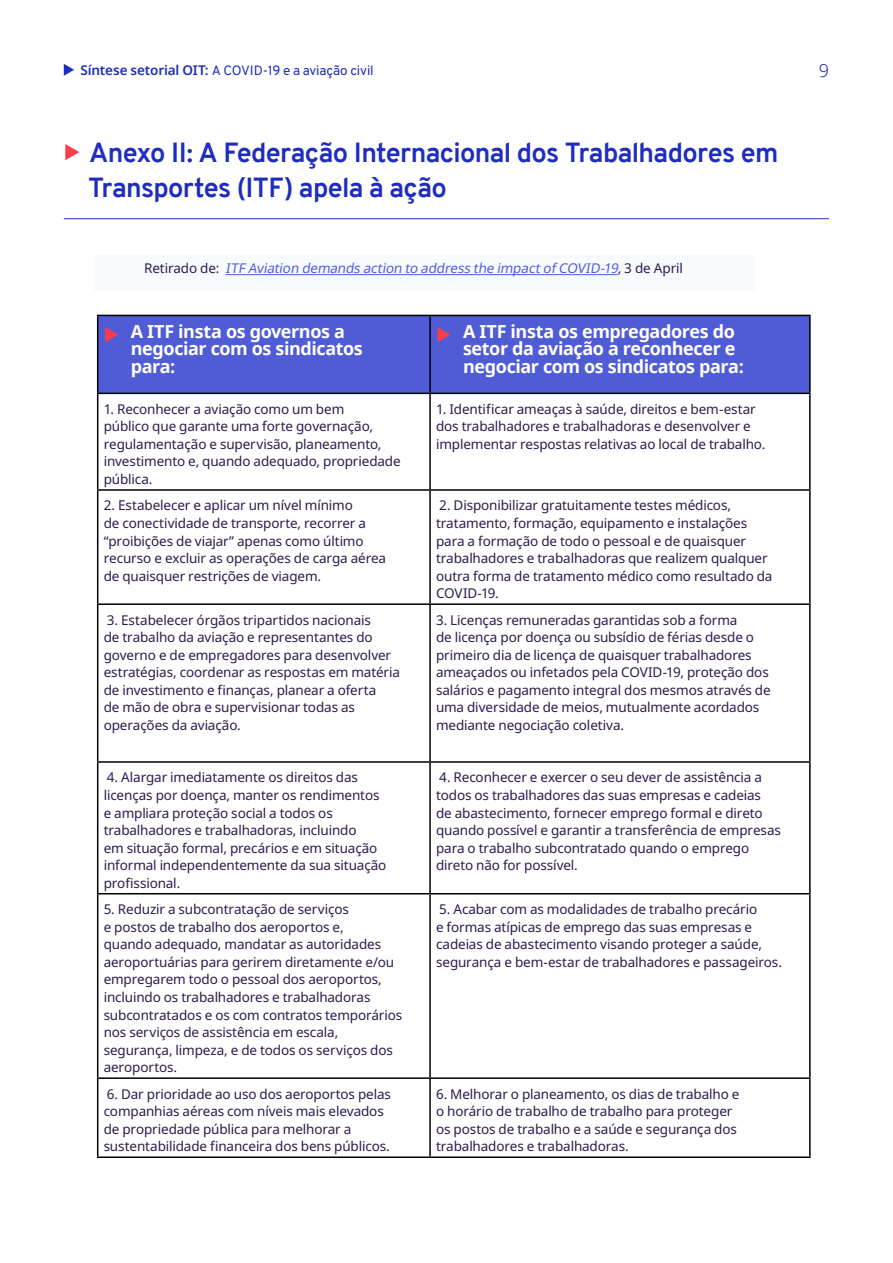
<style>
.page{position:relative;width:893px;height:1263px;background:#fff}
.page>*{position:absolute;margin:0;border:0;box-sizing:border-box;transform-origin:0 0}
.t1{font:700 27px/35.1px "Overpass";letter-spacing:-.025em;color:#1e2dbe}
.t2{font:700 18px/17.5px "Noto Sans";letter-spacing:-.025em;color:#fff}
.t3{font:300 18px "Noto Sans";color:#1e2dbe}
.Briefing_A4_-_Body{font:13.5px/17.5px "Noto Sans";letter-spacing:-.01em;color:#2c1b4d}
.Briefing_A4_-_Body-2{font:italic 13.5px "Noto Sans";color:#4f5cd6}
.Briefing_A4_-_Subhea{font:13.5px "Overpass";letter-spacing:-.01em;color:#1e2dbe}
.s1{font-family:"Noto Sans";font-weight:600}
.s2{font-style:normal;color:#2c1b4d}
</style>
<div class="page">
<hr style="left:64px;top:218px;width:765px;height:1px;background:#1e2dbe">
<svg style="left:64px;top:64px;width:10px;height:12px"></svg>
<div style="left:94px;top:255px;width:660px;height:35px;background:#f8fbfe"></div>
<hr style="left:226px;top:274px;width:392px;height:1px;background:#4f5cd6">
<div style="left:98px;top:316px;width:711px;height:77px;background:#4f5cd6"></div>
<hr style="left:97px;top:315px;width:333px;height:1px;background:#000">
<hr style="left:97px;top:316px;width:1px;height:77px;background:#000">
<hr style="left:430px;top:315px;width:381px;height:1px;background:#000">
<hr style="left:429px;top:316px;width:2px;height:77px;background:#000">
<hr style="left:809px;top:316px;width:2px;height:77px;background:#000">
<hr style="left:97px;top:393px;width:333px;height:1px;background:#000">
<hr style="left:97px;top:394px;width:1px;height:95px;background:#000">
<hr style="left:430px;top:393px;width:381px;height:1px;background:#000">
<hr style="left:429px;top:394px;width:2px;height:95px;background:#000">
<hr style="left:809px;top:394px;width:2px;height:95px;background:#000">
<hr style="left:97px;top:489px;width:333px;height:2px;background:#000">
<hr style="left:97px;top:491px;width:1px;height:112px;background:#000">
<hr style="left:430px;top:489px;width:381px;height:2px;background:#000">
<hr style="left:429px;top:491px;width:2px;height:112px;background:#000">
<hr style="left:809px;top:491px;width:2px;height:112px;background:#000">
<hr style="left:97px;top:603px;width:333px;height:2px;background:#000">
<hr style="left:97px;top:605px;width:1px;height:156px;background:#000">
<hr style="left:430px;top:603px;width:381px;height:2px;background:#000">
<hr style="left:429px;top:605px;width:2px;height:156px;background:#000">
<hr style="left:809px;top:605px;width:2px;height:156px;background:#000">
<hr style="left:97px;top:761px;width:333px;height:2px;background:#000">
<hr style="left:97px;top:763px;width:1px;height:130px;background:#000">
<hr style="left:430px;top:761px;width:381px;height:2px;background:#000">
<hr style="left:429px;top:763px;width:2px;height:130px;background:#000">
<hr style="left:809px;top:763px;width:2px;height:130px;background:#000">
<hr style="left:97px;top:893px;width:333px;height:1px;background:#000">
<hr style="left:97px;top:894px;width:1px;height:183px;background:#000">
<hr style="left:430px;top:893px;width:381px;height:1px;background:#000">
<hr style="left:429px;top:894px;width:2px;height:183px;background:#000">
<hr style="left:809px;top:894px;width:2px;height:183px;background:#000">
<hr style="left:97px;top:1077px;width:333px;height:2px;background:#000">
<hr style="left:97px;top:1079px;width:1px;height:77px;background:#000">
<hr style="left:430px;top:1077px;width:381px;height:2px;background:#000">
<hr style="left:429px;top:1079px;width:2px;height:77px;background:#000">
<hr style="left:809px;top:1079px;width:2px;height:77px;background:#000">
<hr style="left:97px;top:1156px;width:333px;height:2px;background:#000">
<hr style="left:430px;top:1156px;width:381px;height:2px;background:#000">
<svg style="left:105px;top:326px;width:13px;height:16px"></svg>
<svg style="left:438px;top:326px;width:13px;height:16px"></svg>
<p class="Briefing_A4_-_Subhea" style="left:80px;top:60px;width:295px"><span class="s1">Síntese setorial OIT:</span> A COVID-19 e a aviação civil</p>
<p class="t1" style="left:88px;top:135px;width:692px">Anexo II: A Federação Internacional dos Trabalhadores em<br>Transportes (ITF) apela à ação</p>
<p class="Briefing_A4_-_Body-2" style="left:144px;top:259px;width:540px"><span class="s2">R e t i r a d o d e :</span> ITF Aviation demandsaction to addressthe impactof COVID-19<span class="s2">, 3 d e A p r i l</span></p>
<p class="t2" style="left:131px;top:323px;width:234px">A ITF insta os governos a negociar com os sindicatos para:</p>
<p class="t2" style="left:463px;top:323px;width:283px">A ITF insta os empregadores do setor da aviação a reconhecer e negociar com os sindicatos para:</p>
<p class="Briefing_A4_-_Body" style="left:104px;top:400px;width:299px">1. Reconhecer a aviação como um bem<br>público que garante uma forte governação, regulamentação e supervisão, planeamento, investimento e, quando adequado, propriedade pública.</p>
<p class="Briefing_A4_-_Body" style="left:436px;top:400px;width:331px">1. Identificar ameaças à saúde, direitos e bem-estar dos trabalhadores e trabalhadoras e desenvolver e implementar respostas relativas ao local de trabalho.</p>
<p class="Briefing_A4_-_Body" style="left:104px;top:497px;width:284px">2. Estabelecer e aplicar um nível mínimo<br>de conectividade de transporte, recorrer a “proibições de viajar” apenas como último recurso e excluir as operações de carga aérea de quaisquer restrições de viagem.</p>
<p class="Briefing_A4_-_Body" style="left:436px;top:497px;width:338px">2. Disponibilizar gratuitamente testes médicos, tratamento, formação, equipamento e instalações para a formação de todo o pessoal e de quaisquer trabalhadores e trabalhadoras que realizem qualquer outra forma de tratamento médico como resultado da COVID-19.</p>
<p class="Briefing_A4_-_Body" style="left:104px;top:611px;width:298px">3. Estabelecer órgãos tripartidos nacionais<br>de trabalho da aviação e representantes do governo e de empregadores para desenvolver estratégias, coordenar as respostas em matéria de investimento e finanças, planear a oferta<br>de mão de obra e supervisionar todas as operações da aviação.</p>
<p class="Briefing_A4_-_Body" style="left:436px;top:611px;width:336px">3. Licenças remuneradas garantidas sob a forma<br>de licença por doença ou subsídio de férias desde o primeiro dia de licença de quaisquer trabalhadores ameaçados ou infetados pela COVID-19, proteção dos salários e pagamento integral dos mesmos através de uma diversidade de meios, mutualmente acordados mediante negociação coletiva.</p>
<p class="Briefing_A4_-_Body" style="left:104px;top:769px;width:284px">4. Alargar imediatamente os direitos das licenças por doença, manter os rendimentos e ampliara proteção social a todos os trabalhadores e trabalhadoras, incluindo<br>em situação formal, precários e em situação informal independentemente da sua situação profissional.</p>
<p class="Briefing_A4_-_Body" style="left:436px;top:769px;width:346px">4. Reconhecer e exercer o seu dever de assistência a todos os trabalhadores das suas empresas e cadeias<br>de abastecimento, fornecer emprego formal e direto quando possível e garantir a transferência de empresas para o trabalho subcontratado quando o emprego direto não for possível.</p>
<p class="Briefing_A4_-_Body" style="left:104px;top:901px;width:300px">5. Reduzir a subcontratação de serviços<br>e postos de trabalho dos aeroportos e,<br>quando adequado, mandatar as autoridades aeroportuárias para gerirem diretamente e/ou empregarem todo o pessoal dos aeroportos, incluindo os trabalhadores e trabalhadoras subcontratados e os com contratos temporários nos serviços de assistência em escala, segurança, limpeza, e de todos os serviços dos aeroportos.</p>
<p class="Briefing_A4_-_Body" style="left:436px;top:901px;width:347px">5. Acabar com as modalidades de trabalho precário<br>e formas atípicas de emprego das suas empresas e cadeias de abastecimento visando proteger a saúde, segurança e bem-estar de trabalhadores e passageiros.</p>
<p class="Briefing_A4_-_Body" style="left:104px;top:1085px;width:289px">6. Dar prioridade ao uso dos aeroportos pelas companhias aéreas com níveis mais elevados de propriedade pública para melhorar a sustentabilidade financeira dos bens públicos.</p>
<p class="Briefing_A4_-_Body" style="left:436px;top:1085px;width:305px">6. Melhorar o planeamento, os dias de trabalho e o horário de trabalho de trabalho para proteger os postos de trabalho e a saúde e segurança dos trabalhadores e trabalhadoras.</p>
<h2 class="t3" style="left:819px;top:57px;width:12px">9</h2>
</div>
